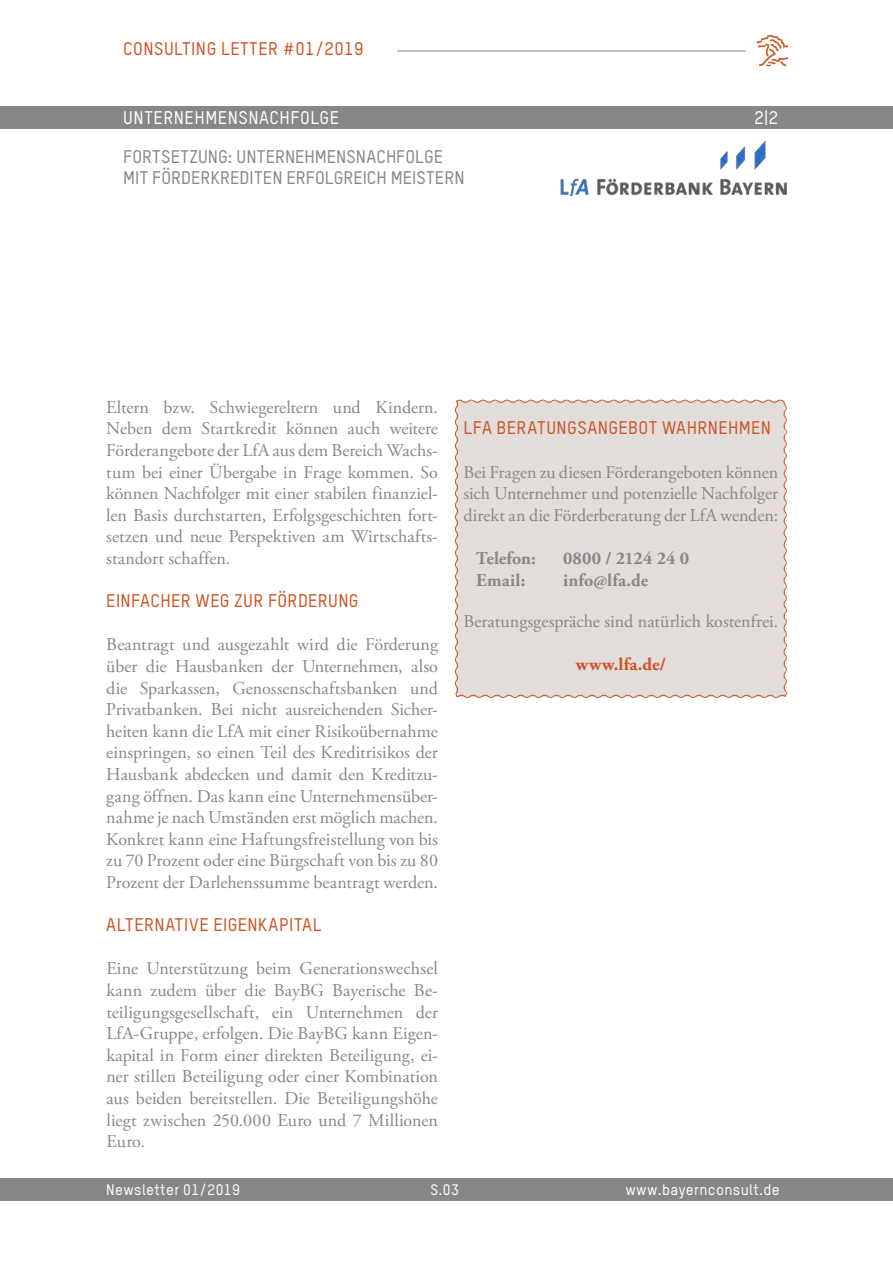
<style>
.page{position:relative;width:893px;height:1263px;background:#fff}
.page>*{position:absolute;margin:0;border:0;box-sizing:border-box;transform-origin:0 0}
.t1{font:18px/21.6px "Adobe Garamond Pro";color:#878787;text-align:justify}
.t2{font:500 18px "TSTARPRO";letter-spacing:.025em;color:#cc5427}
.t3{font:500 18px/21.6px "TSTARPRO";letter-spacing:.005em;color:#878787}
.t4{font:700 18px "Adobe Garamond Pro";letter-spacing:.01em;color:#878787}
.t5{font:500 18px "TSTARPRO";letter-spacing:.03em;color:#fff}
.t6{font:700 18px "Adobe Garamond Pro";letter-spacing:.015em;color:#cc5427}
.t7{font:500 15px "TSTARPRO";letter-spacing:.025em;color:#fff}
</style>
<div class="page">
<div style="left:454px;top:399px;width:333px;height:299px;background:#e2dddb"></div>
<div style="left:0;top:106px;width:893px;height:23px;background:#878787"></div>
<div style="left:0;top:1178px;width:893px;height:23px;background:#878787"></div>
<svg style="left:757px;top:35px;width:30px;height:32px"></svg>
<hr style="left:397px;top:51px;width:349px;height:1px;background:#878787">
<img style="left:561px;top:141px;width:226px;height:54px">
<p class="t2" style="left:123px;top:38px;width:242px">CONSULTING LETTER #01/2019</p>
<p class="t5" style="left:123px;top:107px;width:217px">UNTERNEHMENSNACHFOLGE</p>
<p class="t5" style="left:754px;top:107px;width:25px">2|2</p>
<p class="t3" style="left:123px;top:145px;width:343px">FORTSETZUNG: UNTERNEHMENSNACHFOLGE<br>MIT FÖRDERKREDITEN ERFOLGREICH MEISTERN</p>
<p class="t1" style="left:106px;top:397px;width:333px">Eltern bzw. Schwiegereltern und Kindern.<br>Neben dem Startkredit können auch weitere Förderangebote der LfA aus dem Bereich Wachs&shy;tum bei einer Übergabe in Frage kommen. So können Nachfolger mit einer stabilen finanziel&shy;len Basis durchstarten, Erfolgsgeschichten fort&shy;setzen und neue Perspektiven am Wirtschafts&shy;standort schaffen.</p>
<p class="t2" style="left:106px;top:590px;width:254px">EINFACHER WEG ZUR FÖRDERUNG</p>
<p class="t1" style="left:106px;top:634px;width:333px">Beantragt und ausgezahlt wird die Förderung über die Hausbanken der Unternehmen, also die Sparkassen, Genossenschaftsbanken und Privatbanken. Bei nicht ausreichenden Sicher&shy;heiten kann die LfA mit einer Risikoübernahme einspringen, so einen Teil des Kreditrisikos der Hausbank abdecken und damit den Kreditzu&shy;gang öffnen. Das kann eine Unternehmensüber&shy;nahme je nach Umständen erst möglich machen.<br>Konkret kann eine Haftungsfreistellung von bis zu 70 Prozent oder eine Bürgschaft von bis zu 80<br>Prozent der Darlehenssumme beantragt werden.</p>
<p class="t2" style="left:106px;top:914px;width:217px">ALTERNATIVE EIGENKAPITAL</p>
<p class="t1" style="left:106px;top:958px;width:333px">Eine Unterstützung beim Generationswechsel kann zudem über die BayBG Bayerische Be&shy;teiligungsgesellschaft, ein Unternehmen der LfA-Gruppe, erfolgen. Die BayBG kann Eigen&shy;kapital in Form einer direkten Beteiligung, ei&shy;ner stillen Beteiligung oder einer Kombination aus beiden bereitstellen. Die Beteiligungshöhe liegt zwischen 250.000 Euro und 7 Millionen Euro.</p>
<p class="t7" style="left:106px;top:1180px;width:175px">NEWSLETTER 01/2019 S</p>
<p class="t7" style="left:439px;top:1180px;width:22px">.03</p>
<p class="t7" style="left:625px;top:1180px;width:156px">WWW.BAYERNCONSULT.DE</p>
<p class="t2" style="left:463px;top:417px;width:309px">LFA BERATUNGSANGEBOT WAHRNEHMEN</p>
<p class="t1" style="left:463px;top:462px;width:316px">Bei Fragen zu diesen Förderangeboten können sich Unternehmer und potenzielle Nachfolger direkt an die Förderberatung der LfA wenden:</p>
<p class="t4" style="left:476px;top:548px;width:61px">Telefon:</p>
<p class="t4" style="left:563px;top:548px;width:128px">0800 / 2124 24 0</p>
<p class="t4" style="left:476px;top:569px;width:51px">Email:</p>
<p class="t4" style="left:563px;top:569px;width:87px">info@lfa.de</p>
<p class="t1" style="left:463px;top:611px;width:316px">Beratungsgespräche sind natürlich kostenfrei.</p>
<p class="t6" style="left:576px;top:654px;width:92px">www.lfa.de/</p>
</div>
